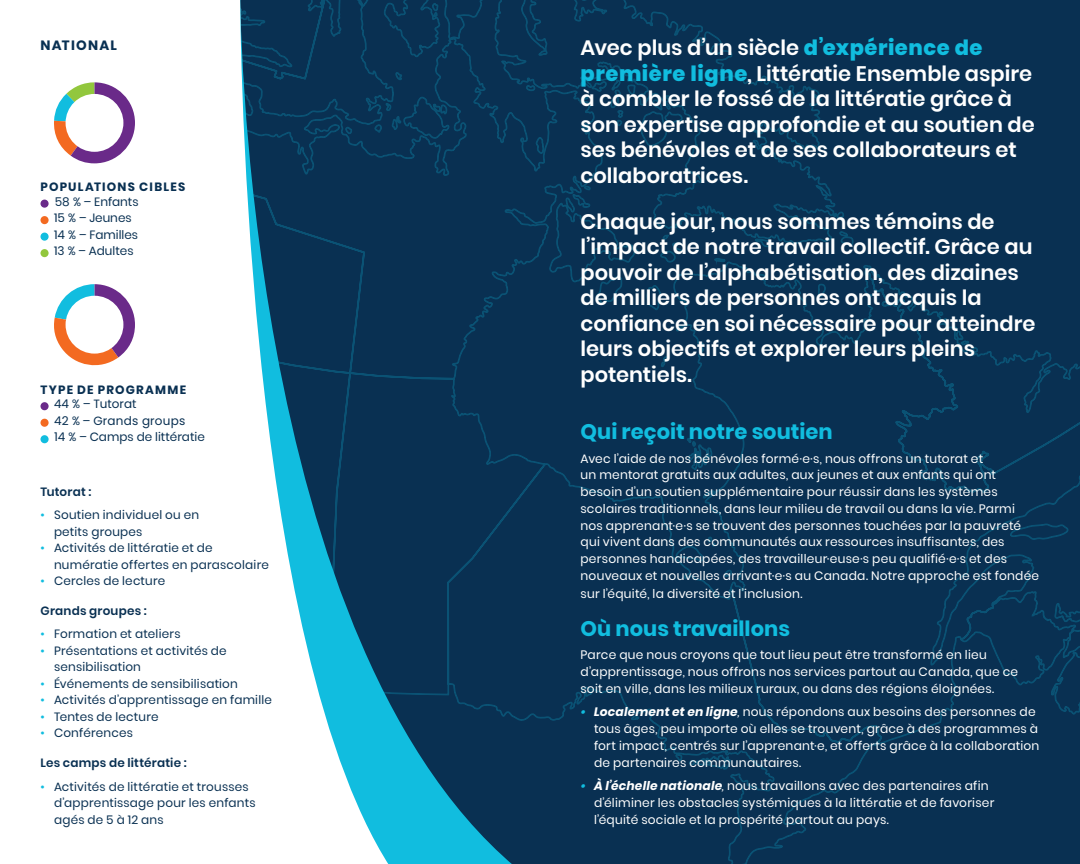
<style>
.page{position:relative;width:1080px;height:864px;background:#fff}
.page>*{position:absolute;margin:0;border:0;box-sizing:border-box;transform-origin:0 0}
.t1{font:600 21px/25.5px "Poppins";color:#fff}
.t2{font:700 21px "Poppins";color:#11bddf}
.t3{font:700 13.5px "Poppins";letter-spacing:.09em;color:#093052}
.t4{font:12.15px/16.6px "Poppins";letter-spacing:.02em;color:#fff}
.t5{font:12px/16.5px "Poppins";letter-spacing:.015em;color:#093052}
.t6{font:600 12px "Poppins";letter-spacing:.02em;color:#093052}
.t7{font:700 12px "Poppins";letter-spacing:.1em;color:#093052}
.s1{color:#11bddf}
.s2{font-weight:800;color:#11bddf}
.s3{font-weight:700;font-style:italic;font-size:12px;color:#11bddf}
.s4{font-weight:700;font-style:italic}
.s5{font-style:italic}
</style>
<div class="page">
<div style="left:528px;top:0;width:552px;height:864px;background:#093052"></div>
<svg style="left:397px;top:0;width:131px;height:864px;background:#093a5c"></svg>
<svg style="left:40px;top:0;width:357px;height:864px"></svg>
<svg style="left:53px;top:82px;width:82px;height:81px"></svg>
<div style="left:66px;top:94px;width:57px;height:58px;background:#fff;border-radius:50%"></div>
<svg style="left:53px;top:284px;width:82px;height:87px"></svg>
<div style="left:66px;top:296px;width:57px;height:58px;background:#fff;border-radius:50%"></div>
<div style="left:41px;top:200px;width:8px;height:8px;background:#6a2a89;border-radius:50%"></div>
<div style="left:41px;top:216px;width:8px;height:8px;background:#f36a21;border-radius:50%"></div>
<div style="left:41px;top:233px;width:8px;height:8px;background:#11bddf;border-radius:50%"></div>
<div style="left:41px;top:249px;width:8px;height:8px;background:#92c73d;border-radius:50%"></div>
<div style="left:41px;top:402px;width:8px;height:8px;background:#6a2a89;border-radius:50%"></div>
<div style="left:41px;top:419px;width:8px;height:8px;background:#f36a21;border-radius:50%"></div>
<div style="left:41px;top:435px;width:8px;height:8px;background:#11bddf;border-radius:50%"></div>
<p class="t3" style="left:40px;top:37px;width:78px">NATIONAL</p>
<p class="t7" style="left:40px;top:180px;width:146px">POPULATIONS CIBLES</p>
<p class="t5" style="left:54px;top:193px;width:86px">58 % – Enfants<br>15 % – Jeunes<br>14 % – Familles<br>13 % – Adultes</p>
<p class="t7" style="left:40px;top:383px;width:147px">TYPE DE PROGRAMME</p>
<p class="t5" style="left:54px;top:396px;width:152px">44 % – Tutorat<br>42 % – Grands groups<br>14 % – Camps de littératie</p>
<p class="t6" style="left:40px;top:485px;width:52px">Tutorat :</p>
<p class="t5" style="left:54px;top:507px;width:147px;text-indent:-14px"><span class="s1">•</span> Soutien individuel ou en petits groupes</p>
<p class="t5" style="left:54px;top:540px;width:216px;text-indent:-14px"><span class="s1">•</span> Activités de littératie et de numératie offertes en parascolaire</p>
<p class="t5" style="left:40px;top:573px;width:126px"><span class="s1">•</span> Cercles de lecture</p>
<p class="t6" style="left:40px;top:604px;width:108px">Grands groupes :</p>
<p class="t5" style="left:40px;top:626px;width:142px"><span class="s1">•</span> Formation et ateliers</p>
<p class="t5" style="left:54px;top:642px;width:174px;text-indent:-14px"><span class="s1">•</span> Présentations et activités de sensibilisation</p>
<p class="t5" style="left:40px;top:675px;width:199px"><span class="s1">•</span> Événements de sensibilisation</p>
<p class="t5" style="left:40px;top:692px;width:233px"><span class="s1">•</span> Activités d’apprentissage en famille</p>
<p class="t5" style="left:40px;top:708px;width:120px"><span class="s1">•</span> Tentes de lecture</p>
<p class="t5" style="left:40px;top:725px;width:94px"><span class="s1">•</span> Conférences</p>
<p class="t6" style="left:40px;top:756px;width:148px">Les camps de littératie :</p>
<p class="t5" style="left:54px;top:778px;width:203px;text-indent:-14px"><span class="s1">•</span> Activités de littératie et trousses d’apprentissage pour les enfants agés de 5 à 12 ans</p>
<p class="t1" style="left:580px;top:35px;width:456px">Avec plus d’un siècle <span class="s2">d’expérience de première ligne</span>, Littératie Ensemble aspire à combler le fossé de la littératie grâce à son expertise approfondie et au soutien de ses bénévoles et de ses collaborateurs et collaboratrices.</p>
<p class="t1" style="left:580px;top:209px;width:457px">Chaque jour, nous sommes témoins de l’impact de notre travail collectif. Grâce au pouvoir de l’alphabétisation, des dizaines de milliers de personnes ont acquis la confiance en soi nécessaire pour atteindre leurs objectifs et explorer leurs pleins potentiels.</p>
<p class="t2" style="left:580px;top:420px;width:254px">Qui reçoit notre soutien</p>
<p class="t4" style="left:580px;top:450px;width:460px">Avec l’aide de nos bénévoles formé·e·s, nous offrons un tutorat et<br>un mentorat gratuits aux adultes, aux jeunes et aux enfants qui ont besoin d’un soutien supplémentaire pour réussir dans les systèmes scolaires traditionnels, dans leur milieu de travail ou dans la vie. Parmi nos apprenant·e·s se trouvent des personnes touchées par la pauvreté qui vivent dans des communautés aux ressources insuffisantes, des personnes handicapées, des travailleur∙euse∙s peu qualifié∙e∙s et des nouveaux et nouvelles arrivant·e·s au Canada. Notre approche est fondée</p>
<p class="t4" style="left:580px;top:585px;width:224px">sur l’équité, la diversité et l’inclusion.</p>
<p class="t2" style="left:580px;top:616px;width:211px">Où nous travaillons</p>
<p class="t4" style="left:580px;top:647px;width:439px">Parce que nous croyons que tout lieu peut être transformé en lieu d’apprentissage, nous offrons nos services partout au Canada, que ce soit en ville, dans les milieux ruraux, ou dans des régions éloignées.</p>
<p class="t4" style="left:594px;top:704px;width:447px;text-indent:-14px"><span class="s3">•</span> <span class="s4">Localement et en ligne</span><span class="s5">,</span> nous répondons aux besoins des personnes de tous âges, peu importe où elles se trouvent, grâce à des programmes à fort impact, centrés sur l’apprenant∙e, et offerts grâce à la collaboration de partenaires communautaires.</p>
<p class="t4" style="left:594px;top:778px;width:402px;text-indent:-14px"><span class="s3">•</span> <span class="s4">À l’échelle nationale</span><span class="s5">,</span> nous travaillons avec des partenaires afin d’éliminer les obstacles systémiques à la littératie et de favoriser l’équité sociale et la prospérité partout au pays.</p>
</div>
